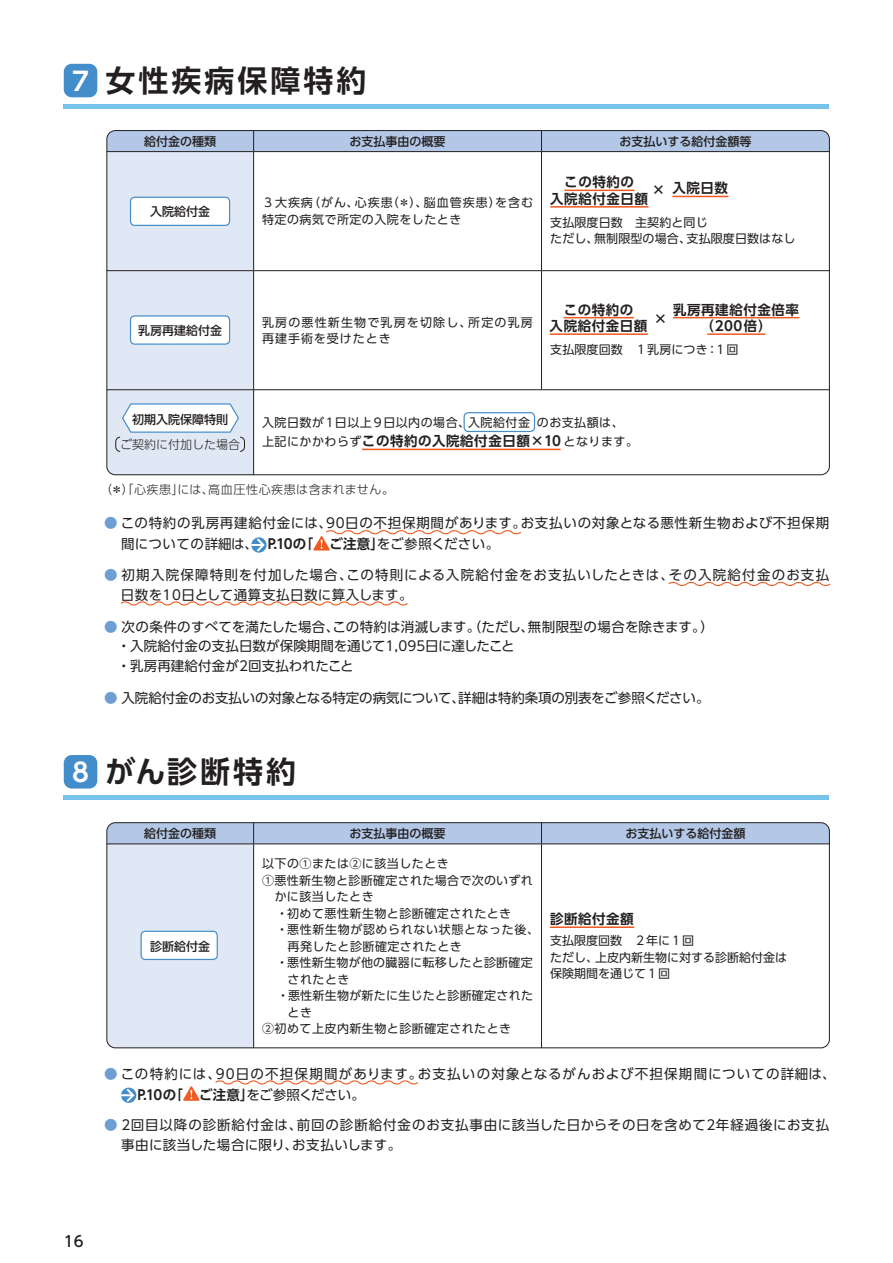
<style>
.page{position:relative;width:893px;height:1263px;background:#fff}
.page>*{position:absolute;margin:0;border:0;box-sizing:border-box;transform-origin:0 0}
.t1{font:700 30px "UD Shin Go Pro De";letter-spacing:.1em;color:#231f20}
.t2{font:700 25.5px "UD Shin Go Pro De";color:#fff}
.t3{font:500 15px "UD Shin Go Pro";color:#231f20}
.t4{font:700 13.5px/16.5px "UD Shin Go Pro De";letter-spacing:.04em;color:#231f20;text-align:center}
.t5{font:13.5px/19.5px "UD Shin Go Pro";letter-spacing:.01em;color:#231f20}
.t6{font:13.5px/21px "UD Shin Go Pro";letter-spacing:.055em;color:#231f20}
.t7{font:13.5px/19.5px "UD Shin Go Pro";letter-spacing:.06em;color:#231f20}
.t8{font:13.5px/19.5px "UD Shin Go Pro";letter-spacing:.05em;color:#231f20}
.t9{font:13.5px "UD Shin Go Pro";letter-spacing:.085em;color:#231f20}
.t10{font:13.5px "UD Shin Go Pro";letter-spacing:-.01em;color:#231f20}
.t11{font:12px/16.5px "UD Shin Go Pro";letter-spacing:.04em;color:#231f20}
.t12{font:500 12px "UD Shin Go Pro";color:#231f20}
.t13{font:12px/16.5px "UD Shin Go Pro";letter-spacing:.01em;color:#231f20}
.t14{font:12px/16.5px "UD Shin Go Pro";color:#231f20}
.t15{font:12px/16.5px "UD Shin Go Pro";letter-spacing:.095em;color:#231f20}
.t16{font:300 12px "UD Shin Go Pro";letter-spacing:.05em;color:#231f20}
.t17{font:12px "UD Shin Go Pro";letter-spacing:.02em;color:#231f20}
.t18{font:300 12px "UD Shin Go Pro";letter-spacing:.015em;color:#231f20}
.s1{font-family:"UD Shin Go Pro";font-weight:400;font-size:12px}
.s2{color:#6d9fd4}
.s3{font-family:"UD Shin Go Pro De";font-weight:700}
.s4{font-family:"UD Shin Go Pro";font-weight:400}
</style>
<div class="page">
<div style="left:107px;top:152px;width:146px;height:323px;background:#e0e8f5"></div>
<div style="left:130px;top:316px;width:100px;height:28px;background:#fff;border-radius:4px"></div>
<div style="left:130px;top:315px;width:100px;height:30px;border:1px solid #448dcb;border-radius:4px"></div>
<div style="left:130px;top:197px;width:100px;height:28px;background:#fff;border-radius:4px"></div>
<div style="left:130px;top:197px;width:100px;height:29px;border:1px solid #448dcb;border-radius:4px"></div>
<div style="left:464px;top:412px;width:71px;height:20px;border:1px solid #448dcb;border-radius:4px"></div>
<svg style="left:668px;top:581px;width:163px;height:5px"></svg>
<svg style="left:120px;top:601px;width:288px;height:5px"></svg>
<svg style="left:251px;top:537px;width:16px;height:16px"></svg>
<svg style="left:251px;top:539px;width:14px;height:12px"></svg>
<svg style="left:313px;top:530px;width:208px;height:20px"></svg>
<svg style="left:215px;top:1080px;width:203px;height:5px"></svg>
<svg style="left:121px;top:1087px;width:15px;height:16px"></svg>
<svg style="left:121px;top:1089px;width:14px;height:12px"></svg>
<svg style="left:183px;top:1086px;width:17px;height:15px"></svg>
<div style="left:64px;top:64px;width:33px;height:33px;background:#448dcb;border-radius:8px"></div>
<div style="left:64px;top:755px;width:33px;height:33px;background:#448dcb;border-radius:8px"></div>
<div style="left:64px;top:104px;width:765px;height:5px;background:#78c3ec"></div>
<div style="left:64px;top:795px;width:765px;height:5px;background:#78c3ec"></div>
<svg style="left:107px;top:130px;width:723px;height:21px;background:#abbfdc"></svg>
<hr style="left:107px;top:151px;width:147px;height:1px;background:#231f20">
<hr style="left:254px;top:151px;width:287px;height:1px;background:#231f20">
<hr style="left:253px;top:152px;width:1px;height:118px;background:#231f20">
<hr style="left:541px;top:151px;width:288px;height:1px;background:#231f20">
<hr style="left:541px;top:152px;width:1px;height:118px;background:#231f20">
<hr style="left:254px;top:270px;width:287px;height:1px;background:#231f20">
<hr style="left:253px;top:271px;width:1px;height:118px;background:#231f20">
<hr style="left:541px;top:270px;width:288px;height:1px;background:#231f20">
<hr style="left:541px;top:271px;width:1px;height:118px;background:#231f20">
<hr style="left:254px;top:389px;width:287px;height:1px;background:#231f20">
<hr style="left:253px;top:390px;width:1px;height:85px;background:#231f20">
<hr style="left:541px;top:389px;width:288px;height:1px;background:#231f20">
<hr style="left:107px;top:270px;width:147px;height:1px;background:#231f20">
<hr style="left:107px;top:389px;width:147px;height:1px;background:#231f20">
<svg style="left:115px;top:403px;width:130px;height:49px"></svg>
<hr style="left:362px;top:449px;width:199px;height:1px;background:#f15921">
<hr style="left:564px;top:190px;width:70px;height:1px;background:#f15921">
<hr style="left:550px;top:206px;width:99px;height:2px;background:#f15921">
<hr style="left:672px;top:196px;width:56px;height:1px;background:#f15921">
<hr style="left:564px;top:317px;width:70px;height:1px;background:#f15921">
<hr style="left:550px;top:333px;width:98px;height:2px;background:#f15921">
<hr style="left:673px;top:317px;width:126px;height:1px;background:#f15921">
<hr style="left:707px;top:333px;width:58px;height:2px;background:#f15921">
<svg style="left:107px;top:823px;width:723px;height:225px"></svg>
<hr style="left:107px;top:844px;width:147px;height:1px;background:#231f20">
<hr style="left:254px;top:844px;width:287px;height:1px;background:#231f20">
<hr style="left:253px;top:844px;width:1px;height:204px;background:#231f20">
<hr style="left:541px;top:844px;width:288px;height:1px;background:#231f20">
<hr style="left:541px;top:844px;width:1px;height:204px;background:#231f20">
<hr style="left:550px;top:926px;width:84px;height:2px;background:#f15921">
<div style="left:107px;top:822px;width:723px;height:226px;border:1px solid #231f20;border-radius:9px"></div>
<h2 class="t2" style="left:72px;top:61px;width:18px">7</h2>
<h1 class="t1" style="left:105px;top:56px;width:262px">女性疾病保障特約</h1>
<p class="t12" style="left:144px;top:131px;width:74px">給付金の種類</p>
<p class="t12" style="left:350px;top:131px;width:97px">お支払事由の概要</p>
<p class="t12" style="left:619px;top:131px;width:133px">お支払いする給付金額等</p>
<p class="t12" style="left:150px;top:201px;width:62px">入院給付金</p>
<p class="t11" style="left:262px;top:194px;width:272px">３大疾病（がん、心疾患（＊）、脳血管疾患）を含む特定の病気で所定の入院をしたとき</p>
<p class="t4" style="left:550px;top:174px;width:99px">この特約の<br>入院給付金日額</p>
<p class="t4" style="left:652px;top:180px;width:78px">× 入院日数</p>
<p class="t13" style="left:550px;top:213px;width:247px">支払限度日数　主契約と同じ<br>ただし、無制限型の場合、支払限度日数はなし</p>
<p class="t12" style="left:138px;top:320px;width:86px">乳房再建給付金</p>
<p class="t15" style="left:262px;top:313px;width:272px">乳房の悪性新生物で乳房を切除し、所定の乳房再建手術を受けたとき</p>
<p class="t4" style="left:550px;top:301px;width:99px">この特約の<br>入院給付金日額</p>
<p class="t4" style="left:673px;top:301px;width:127px">乳房再建給付金倍率（200倍）</p>
<p class="t4" style="left:654px;top:310px;width:15px">×</p>
<p class="t13" style="left:550px;top:341px;width:190px">支払限度回数　１乳房につき：１回</p>
<p class="t12" style="left:132px;top:409px;width:98px">初期入院保障特則</p>
<p class="t18" style="left:120px;top:435px;width:122px">ご契約に付加した場合</p>
<p class="t11" style="left:262px;top:414px;width:363px">入院日数が1日以上 9日以内の場合、入院給付金のお支払額は、</p>
<p class="t4" style="left:262px;top:433px;width:377px"><span class="s1">上記にかかわらず</span>この特約の入院給付金日額×10 <span class="s1">となります。</span></p>
<p class="t16" style="left:100px;top:480px;width:295px">（＊）「心疾患」には、高血圧性心疾患は含まれません。</p>
<p class="t6" style="left:121px;top:512px;width:710px;text-indent:-17px"><span class="s2">●</span> この特約の乳房再建給付金には、90日の不担保期間があります。お支払いの対象となる悪性新生物および不担保期間についての詳細は、 <span class="s3">P.10の「 ご注意」</span>をご参照ください。</p>
<p class="t7" style="left:121px;top:565px;width:710px;text-indent:-17px"><span class="s2">●</span> 初期入院保障特則を付加した場合、この特則による入院給付金をお支払いしたときは、その入院給付金のお支払日数を10日として通算支払日数に算入します。</p>
<p class="t5" style="left:117px;top:617px;width:598px;text-indent:-13px"><span class="s2">●</span> 次の条件のすべてを満たした場合、この特約は消滅します。（ただし、無制限型の場合を除きます。）・入院給付金の支払日数が保険期間を通じて1,095日に達したこと<br>・乳房再建給付金が2回支払われたこと</p>
<p class="t10" style="left:104px;top:687px;width:607px"><span class="s2">●</span> 入院給付金のお支払いの対象となる特定の病気について、詳細は特約条項の別表をご参照ください。</p>
<h2 class="t2" style="left:72px;top:752px;width:18px">8</h2>
<h1 class="t1" style="left:105px;top:747px;width:192px">がん診断特約</h1>
<p class="t12" style="left:144px;top:823px;width:74px">給付金の種類</p>
<p class="t12" style="left:350px;top:823px;width:97px">お支払事由の概要</p>
<p class="t12" style="left:625px;top:823px;width:121px">お支払いする給付金額</p>
<p class="t12" style="left:150px;top:936px;width:62px">診断給付金</p>
<p class="t11" style="left:262px;top:855px;width:188px">以下の①または②に該当したとき</p>
<p class="t11" style="left:262px;top:871px;width:272px">①悪性新生物と診断確定された場合で次のいずれ</p>
<p class="t11" style="left:275px;top:888px;width:100px">かに該当したとき</p>
<p class="t11" style="left:276px;top:904px;width:237px">・初めて悪性新生物と診断確定されたとき</p>
<p class="t11" style="left:276px;top:921px;width:264px">・悪性新生物が認められない状態となった後、</p>
<p class="t11" style="left:288px;top:937px;width:176px">再発したと診断確定されたとき</p>
<p class="t11" style="left:276px;top:954px;width:258px">・悪性新生物が他の臓器に転移したと診断確定</p>
<p class="t11" style="left:288px;top:970px;width:63px">されたとき</p>
<p class="t17" style="left:277px;top:986px;width:258px">・悪性新生物が新たに生じたと診断確定された</p>
<p class="t11" style="left:288px;top:1003px;width:26px">とき</p>
<p class="t11" style="left:262px;top:1020px;width:251px">②初めて上皮内新生物と診断確定されたとき</p>
<p class="t4" style="left:550px;top:910px;width:85px">診断給付金額</p>
<p class="t14" style="left:550px;top:932px;width:239px">支払限度回数　２年に１回<br>ただし、上皮内新生物に対する診断給付金は保険期間を通じて１回</p>
<p class="t9" style="left:104px;top:1063px;width:733px"><span class="s2">●</span> この特約には、90日の不担保期間があります。お支払いの対象となるがんおよび不担保期間についての詳細は、</p>
<p class="t4" style="left:138px;top:1086px;width:229px">P.10の「 ご注意」<span class="s4">をご参照ください。</span></p>
<p class="t8" style="left:121px;top:1115px;width:710px;text-indent:-17px"><span class="s2">●</span>２回目以降の診断給付金は、前回の診断給付金のお支払事由に該当した日からその日を含めて２年経過後にお支払事由に該当した場合に限り、お支払いします。</p>
<p class="t3" style="left:64px;top:1229px;width:21px">16</p>
</div>
